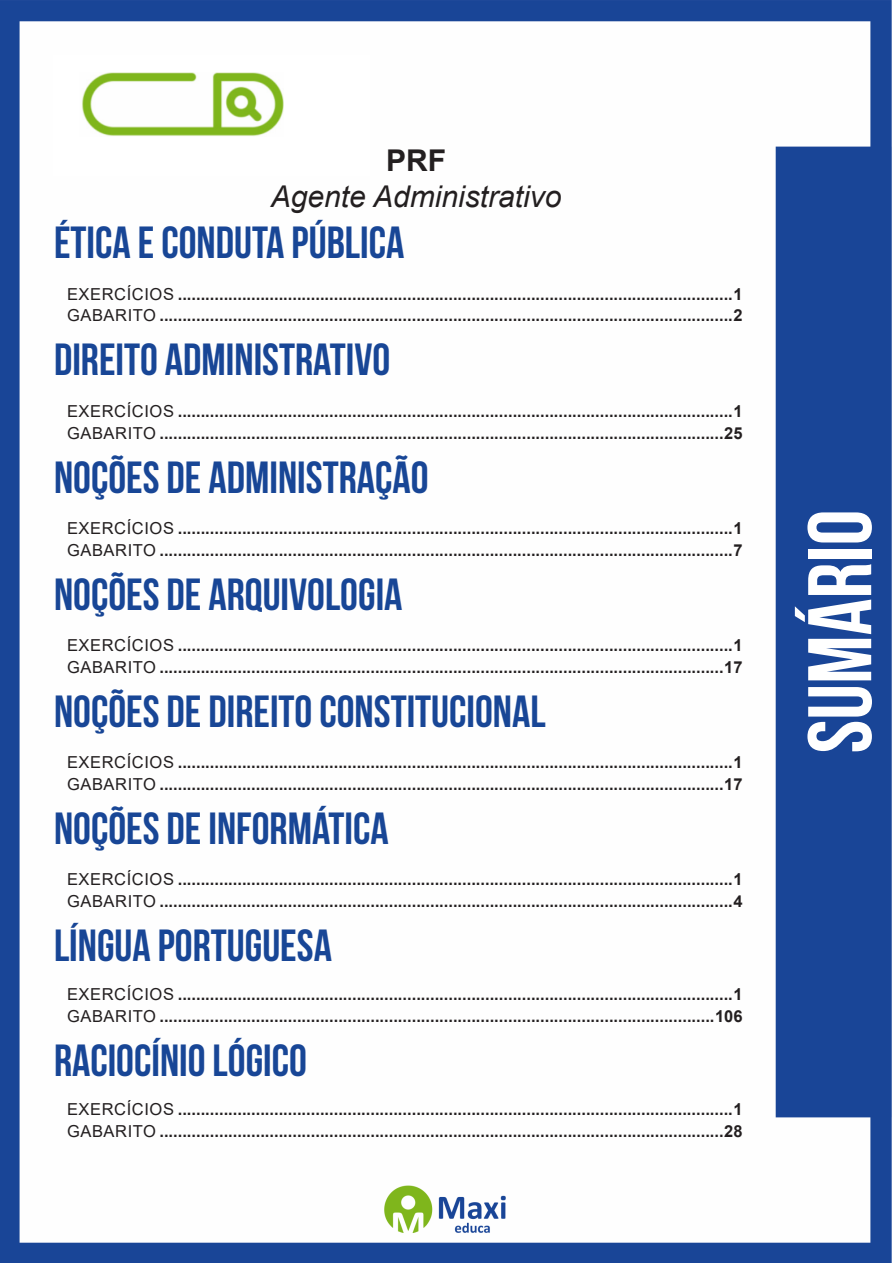
<style>
.page{position:relative;width:893px;height:1263px;background:#fff}
.page>*{position:absolute;margin:0;border:0;box-sizing:border-box;transform-origin:0 0}
.t1{font:700 90px "Bebas Neue";color:#fff}
.t2{font:700 45px "Bebas Neue";color:#184696}
.t3{font:italic 30px "Arial";color:#231f20}
.t4{font:700 30px "Arial";color:#231f20}
.t5{font:700 16.5px "Arial";color:#231f20}
.s1{font-weight:400}
</style>
<div class="page">
<img style="left:0;top:0;width:892px;height:1263px">
<div style="left:53px;top:55px;width:317px;height:121px;background:#fff"></div>
<img style="left:82px;top:72px;width:201px;height:64px">
<p class="t4" style="left:386px;top:139px;width:61px">PRF</p>
<p class="t3" style="left:271px;top:177px;width:292px">Agente Administrativo</p>
<p class="t2" style="left:54px;top:218px;width:352px">ÉTICA E CONDUTA PÚBLICA</p>
<p class="t5" style="left:67px;top:282px;width:677px"><span class="s1">EXERCÍCIOS</span> .........................................................................................................................1</p>
<p class="t5" style="left:67px;top:304px;width:677px"><span class="s1">GABARITO</span> .............................................................................................................................2</p>
<p class="t2" style="left:54px;top:335px;width:338px">DIREITO ADMINISTRATIVO</p>
<p class="t5" style="left:67px;top:399px;width:677px"><span class="s1">EXERCÍCIOS</span> .........................................................................................................................1</p>
<p class="t5" style="left:67px;top:421px;width:677px"><span class="s1">GABARITO</span> ...........................................................................................................................25</p>
<p class="t2" style="left:54px;top:452px;width:376px">NOÇÕES DE ADMINISTRAÇÃO</p>
<p class="t5" style="left:67px;top:516px;width:677px"><span class="s1">EXERCÍCIOS</span> .........................................................................................................................1</p>
<p class="t5" style="left:67px;top:538px;width:677px"><span class="s1">GABARITO</span> .............................................................................................................................7</p>
<p class="t2" style="left:54px;top:569px;width:350px">NOÇÕES DE ARQUIVOLOGIA</p>
<p class="t5" style="left:67px;top:633px;width:677px"><span class="s1">EXERCÍCIOS</span> .........................................................................................................................1</p>
<p class="t5" style="left:67px;top:655px;width:677px"><span class="s1">GABARITO</span> ...........................................................................................................................17</p>
<p class="t2" style="left:54px;top:686px;width:493px">NOÇÕES DE DIREITO CONSTITUCIONAL</p>
<p class="t5" style="left:67px;top:750px;width:677px"><span class="s1">EXERCÍCIOS</span> .........................................................................................................................1</p>
<p class="t5" style="left:67px;top:772px;width:677px"><span class="s1">GABARITO</span> ...........................................................................................................................17</p>
<p class="t2" style="left:54px;top:803px;width:336px">NOÇÕES DE INFORMÁTICA</p>
<p class="t5" style="left:67px;top:867px;width:677px"><span class="s1">EXERCÍCIOS</span> .........................................................................................................................1</p>
<p class="t5" style="left:67px;top:889px;width:677px"><span class="s1">GABARITO</span> .............................................................................................................................4</p>
<p class="t2" style="left:54px;top:920px;width:279px">LÍNGUA PORTUGUESA</p>
<p class="t5" style="left:67px;top:983px;width:677px"><span class="s1">EXERCÍCIOS</span> .........................................................................................................................1</p>
<p class="t5" style="left:67px;top:1004px;width:677px"><span class="s1">GABARITO</span> .........................................................................................................................106</p>
<p class="t2" style="left:54px;top:1035px;width:254px">RACIOCÍNIO LÓGICO</p>
<p class="t5" style="left:67px;top:1098px;width:677px"><span class="s1">EXERCÍCIOS</span> .........................................................................................................................1</p>
<p class="t5" style="left:67px;top:1119px;width:677px"><span class="s1">GABARITO</span> ...........................................................................................................................28</p>
<h1 class="t1" style="left:791px;top:753px;width:245px;rotate:-90deg">SUMÁRIO</h1>
</div>
